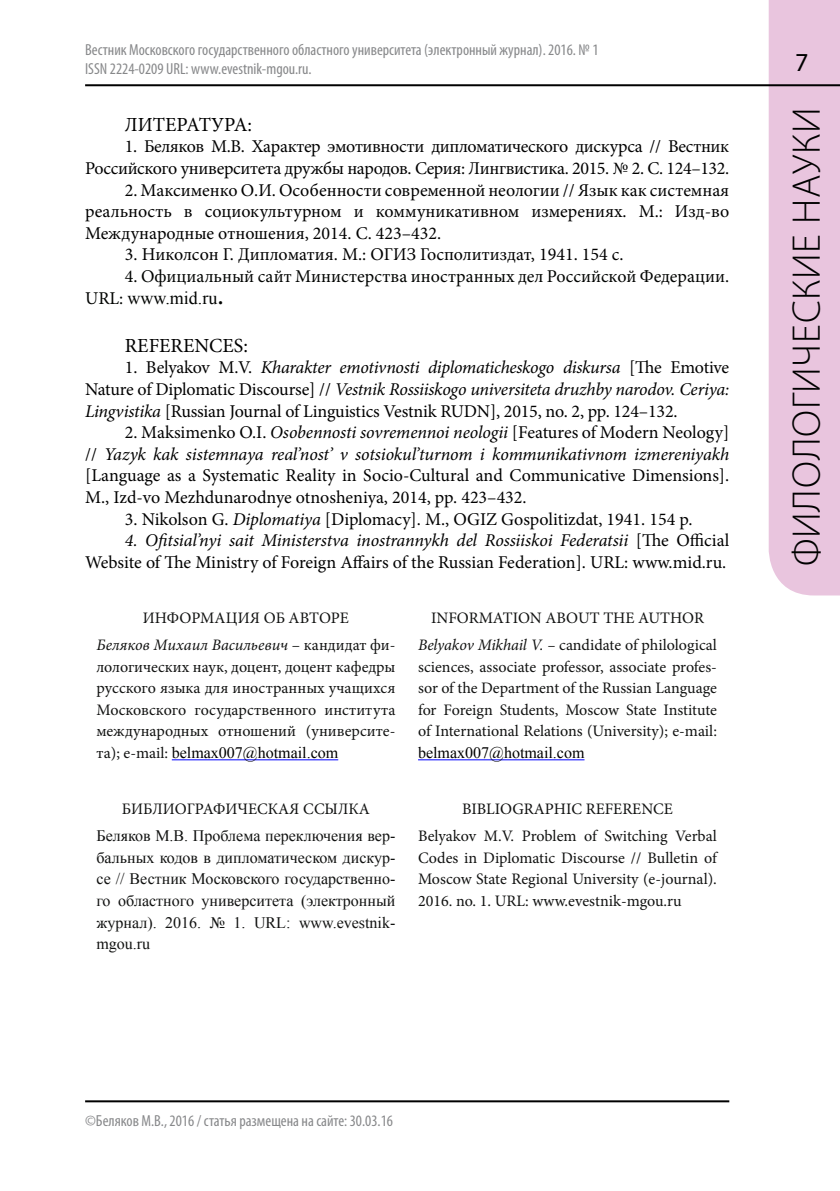
<style>
.page{position:relative;width:840px;height:1191px;background:#fff}
.page>*{position:absolute;margin:0;border:0;box-sizing:border-box;transform-origin:0 0}
.t1{font:300 40px "Myriad Pro";letter-spacing:.02em;color:#000}
.t2{font:26px "Myriad Pro";color:#000}
.t3{font:20px "Minion Pro";color:#000}
.t4{font:18px/21.6px "Minion Pro";letter-spacing:-.01em;color:#000;text-align:justify}
.t5{font:18px "Minion Pro";color:#000300}
.t6{font:18px "Times New Roman";color:#000300}
.t7{font:16px/21.6px "Minion Pro";color:#111211;text-align:center}
.t8{font:16px/21.6px "Times New Roman";color:#111211;text-align:justify}
.t9{font:condensed 16px/19.2px "Myriad Pro";color:#87888a}
.t10{font:16px "Times New Roman";color:#000}
.s1{font-family:"Minion Pro"}
.s2{font-family:"Minion Pro";font-size:28px}
.s3{font-style:italic}
.s4{font-family:"Minion Pro";color:#111211}
</style>
<div class="page">
<div style="left:768px;top:0;width:71px;height:595px;background:#e9c5de"></div>
<hr style="left:85px;top:84px;width:754px;height:2px;background:#000">
<hr style="left:85px;top:1100px;width:644px;height:2px;background:#000">
<hr style="left:172px;top:759px;width:166px;height:1px;background:#00f">
<hr style="left:418px;top:759px;width:166px;height:1px;background:#00f">
<p class="t9" style="left:85px;top:39px;width:514px">Вестник Московского государственного областного университета (электронный журнал). 2016. № 1<br>ISSN 2224-0209 URL: www.evestnik-mgou.ru.</p>
<p class="t3" style="left:125px;top:111px;width:129px">ЛИТЕРАТУРА:</p>
<p class="t4" style="left:85px;top:136px;width:645px;text-align:right">1. Беляков М.В. Характер эмотивности дипломатического дискурса // Вестник<br>Российского университета дружбы народов. Cерия: Лингвистика. 2015. № 2. С. 124–132.</p>
<p class="t4" style="left:85px;top:179px;width:645px;text-indent:40px">2. Максименко О.И. Особенности современной неологии // Язык как системная реальность в социокультурном и коммуникативном измерениях. М.: Изд-во Международные отношения, 2014. С. 423–432.</p>
<p class="t4" style="left:125px;top:244px;width:500px">3. Николсон Г. Дипломатия. М.: ОГИЗ Госполитиздат, 1941. 154 с.</p>
<p class="t5" style="left:125px;top:264px;width:605px">4. Официальный сайт Министерства иностранных дел Российской Федерации.</p>
<p class="t6" style="left:85px;top:285px;width:140px"><span class="s1">URL:</span> www.mid.ru<span class="s2">.</span></p>
<p class="t3" style="left:125px;top:332px;width:124px">REFERENCES:</p>
<p class="t4" style="left:85px;top:357px;width:645px;text-indent:40px">1. Belyakov M.V. <span class="s3">Kharakter emotivnosti diplomaticheskogo diskursa</span> [The Emotive Nature of Diplomatic Discourse] // <span class="s3">Vestnik Rossiiskogo universiteta druzhby narodov. Ceriya:<br>Lingvistika</span> [Russian Journal of Linguistics Vestnik RUDN], 2015, no. 2, pp. 124–132.</p>
<p class="t4" style="left:85px;top:422px;width:645px;text-indent:40px">2. Maksimenko O.I. <span class="s3">Osobennosti sovremennoi neologii</span> [Features of Modern Neology] // <span class="s3">Yazyk kak sistemnaya real’nost’ v sotsiokul’turnom i kommunikativnom izmereniyakh </span>[Language as a Systematic Reality in Socio-Cultural and Communicative Dimensions].<br>M., Izd-vo Mezhdunarodnye otnosheniya, 2014, pp. 423–432.</p>
<p class="t4" style="left:125px;top:508px;width:568px">3. Nikolson G. <span class="s3">Diplomatiya</span> [Diplomacy]. M., OGIZ Gospolitizdat, 1941. 154 p.</p>
<p class="t4" style="left:85px;top:530px;width:645px;text-align:right"><span class="s3">4. Ofitsial’nyi sait Ministerstva inostrannykh del Rossiiskoi Federatsii</span> [The Official<br>Website of The Ministry of Foreign Affairs of the Russian Federation]. URL: www.mid.ru.</p>
<p class="t7" style="left:96px;top:604px;width:300px;line-height:27.2px">ИНФОРМАЦИЯ ОБ АВТОРЕ<br><span class="s3">Беляков Михаил Васильевич</span> – кандидат фи-</p>
<p class="t7" style="left:96px;top:656px;width:300px;text-align:justify">лологических наук, доцент, доцент кафедры русского языка для иностранных учащихся Московского государственного института международных отношений (университе-</p>
<p class="t10" style="left:96px;top:741px;width:243px"><span class="s4">та); e‑mail:</span> belmax007@hotmail.com</p>
<p class="t7" style="left:418px;top:604px;width:300px;line-height:27.2px">INFORMATION ABOUT THE AUTHOR<br><span class="s3">Belyakov Mikhail V. –</span> candidate of philological</p>
<p class="t7" style="left:418px;top:656px;width:300px;text-align:justify">sciences, associate professor, associate profes&shy;sor of the Department of the Russian Language for Foreign Students, Moscow State Institute of International Relations (University); e-mail:</p>
<p class="t10" style="left:418px;top:741px;width:168px">belmax007@hotmail.com</p>
<p class="t7" style="left:122px;top:798px;width:249px">БИБЛИОГРАФИЧЕСКАЯ ССЫЛКА</p>
<p class="t8" style="left:96px;top:824px;width:300px">Беляков М.В. Проблема переключения вер&shy;бальных кодов в дипломатическом дискур&shy;се // Вестник Московского государственно&shy;го областного университета (электронный журнал). 2016. № 1. URL: www.evestnik&shy;mgou.ru</p>
<p class="t7" style="left:418px;top:795px;width:300px;line-height:27.2px">BIBLIOGRAPHIC REFERENCE<br>Belyakov M.V. Problem of Switching Verbal</p>
<p class="t7" style="left:418px;top:847px;width:300px;text-align:justify">Codes in Diplomatic Discourse // Bulletin of Moscow State Regional University (e-journal).<br>2016. no. 1. URL: www.evestnik-mgou.ru</p>
<h2 class="t2" style="left:794px;top:47px;width:15px">7</h2>
<h1 class="t1" style="left:782px;top:566px;width:461px;rotate:-90deg">филологические науки</h1>
<p class="t9" style="left:85px;top:1111px;width:309px">©Беляков М.В., 2016 / статья размещена на сайте: 30.03.16</p>
</div>
